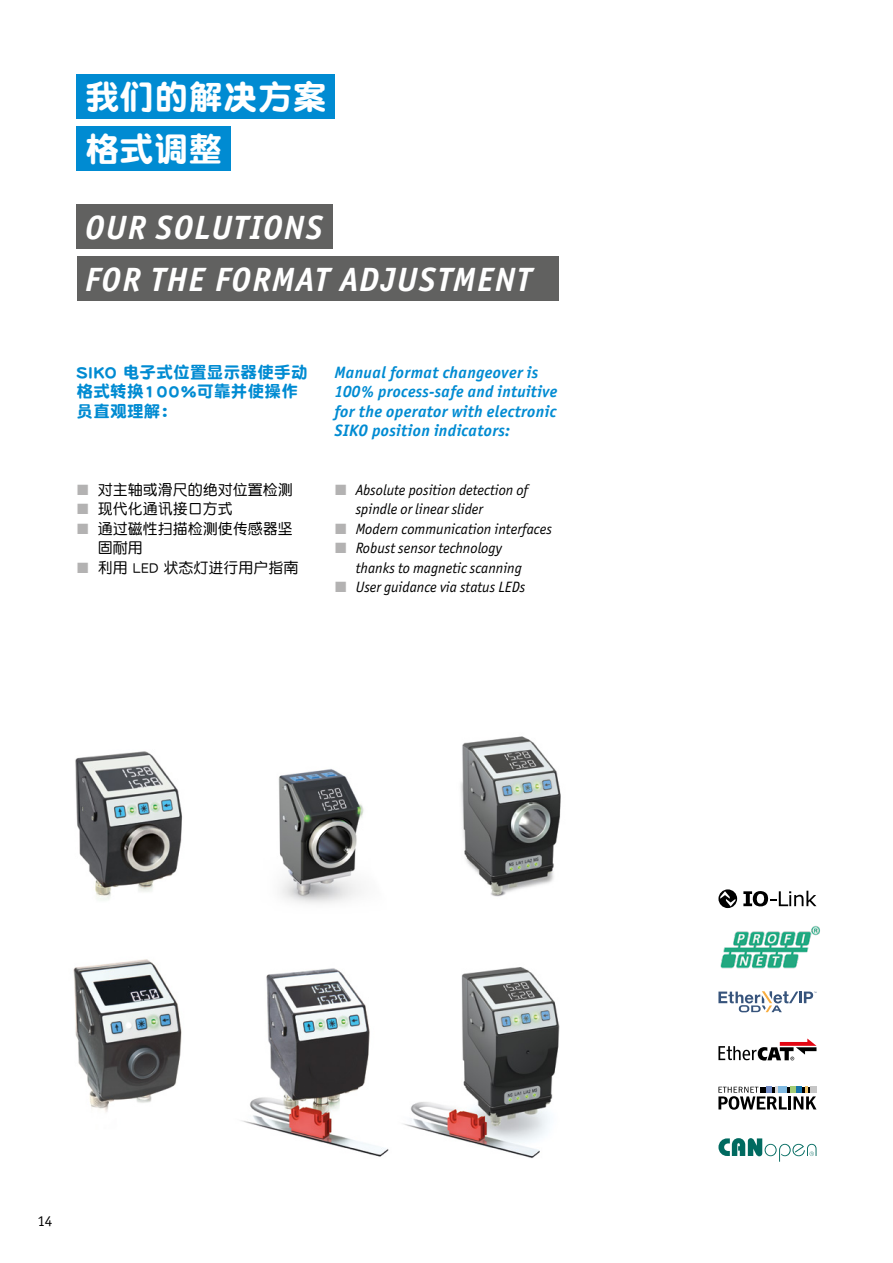
<style>
.page{position:relative;width:893px;height:1263px;background:#fff}
.page>*{position:absolute;margin:0;border:0;box-sizing:border-box;transform-origin:0 0}
.t1{font:italic 700 33.75px "Officina Sans ITC Pro";letter-spacing:.04em;color:#fff}
.t2{font:33.75px "DF Yuan GB W9";letter-spacing:.025em;color:#fff}
.t3{font:italic 700 16.5px/19.5px "Officina Sans ITC Pro";letter-spacing:.02em;color:#008bd2}
.t4{font:16.5px/19.5px "DF Yuan GB W9";letter-spacing:.02em;color:#008bd2}
.t5{font:italic 15px/19.5px "Officina Sans ITC Pro";color:#000}
.t6{font:15px/19.5px "DF Yuan GB W5";color:#000}
.t7{font:15px "Officina Sans ITC Pro";color:#000}
</style>
<div class="page">
<img style="left:73px;top:736px;width:488px;height:423px">
<div style="left:77px;top:126px;width:154px;height:45px;background:#008bd2"></div>
<div style="left:77px;top:74px;width:258px;height:45px;background:#008bd2"></div>
<div style="left:77px;top:256px;width:481px;height:45px;background:#616160"></div>
<div style="left:77px;top:204px;width:256px;height:45px;background:#616160"></div>
<img style="left:718px;top:1138px;width:98px;height:24px">
<svg style="left:809px;top:1151px;width:5px;height:5px"></svg>
<svg style="left:718px;top:889px;width:19px;height:19px"></svg>
<svg style="left:720px;top:891px;width:15px;height:15px"></svg>
<svg style="left:743px;top:891px;width:73px;height:16px"></svg>
<img style="left:720px;top:926px;width:100px;height:43px">
<svg style="left:718px;top:1038px;width:98px;height:22px"></svg>
<svg style="left:718px;top:991px;width:98px;height:21px"></svg>
<svg style="left:718px;top:1087px;width:98px;height:23px"></svg>
<h1 class="t2" style="left:85px;top:78px;width:243px">我们的解决方案</h1>
<h1 class="t2" style="left:85px;top:130px;width:139px">格式调整</h1>
<h1 class="t1" style="left:85px;top:207px;width:239px">OUR SOLUTIONS</h1>
<h1 class="t1" style="left:85px;top:259px;width:448px">FOR THE FORMAT ADJUSTMENT</h1>
<p class="t4" style="left:77px;top:362px;width:233px">SIKO 电子式位置显示器使手动格式转换100％可靠并使操作员直观理解：</p>
<p class="t6" style="left:98px;top:479px;width:202px">对主轴或滑尺的绝对位置检测现代化通讯接口方式<br>通过磁性扫描检测使传感器坚固耐用<br>利用 LED 状态灯进行用户指南</p>
<p class="t3" style="left:334px;top:362px;width:224px">Manual format changeover is<br>100% process-safe and intuitive for the operator with electronic<br>SIKO position indicators:</p>
<p class="t5" style="left:356px;top:480px;width:198px">Absolute position detection of spindle or linear slider<br>Modern communication interfaces<br>Robust sensor technology<br>thanks to magnetic scanning<br>User guidance via status LEDs</p>
<p class="t7" style="left:37px;top:1212px;width:17px">14</p>
</div>
